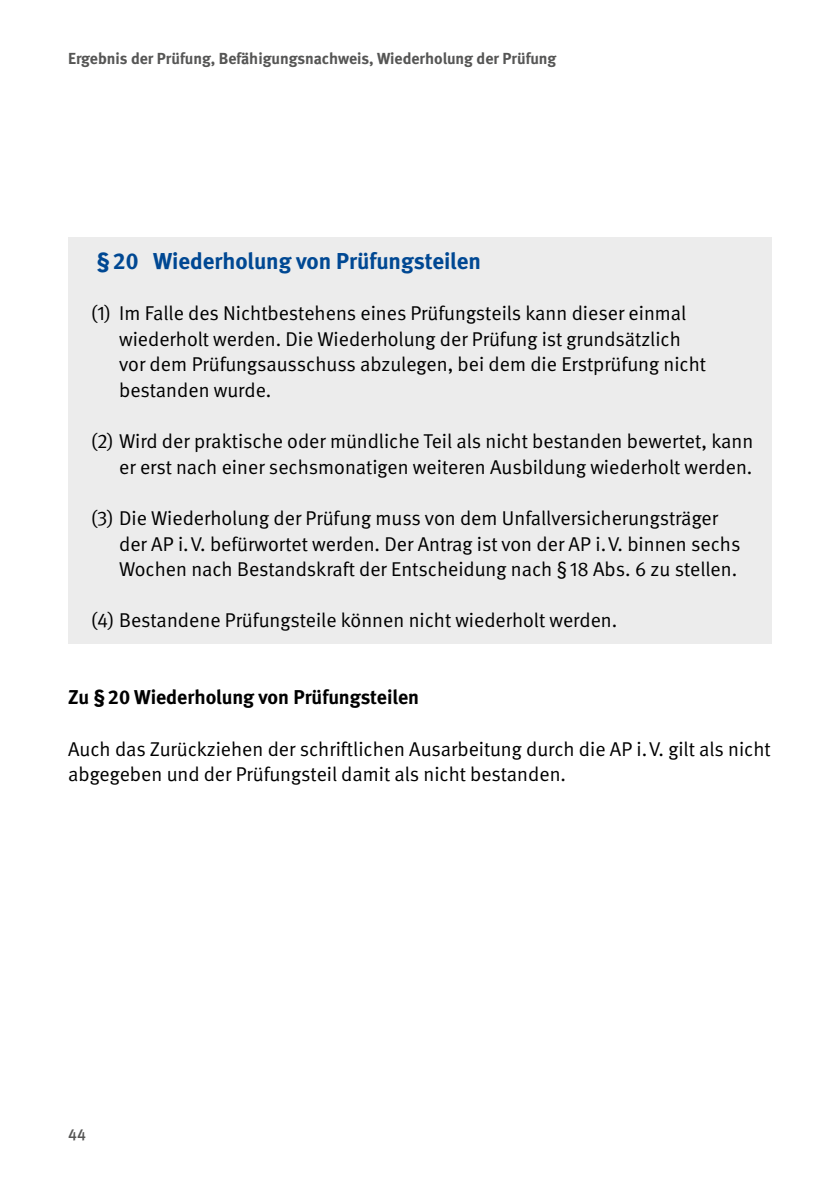
<style>
.page{position:relative;width:840px;height:1191px;background:#fff}
.page>*{position:absolute;margin:0;border:0;box-sizing:border-box;transform-origin:0 0}
.Überschriften_H2_hinterlegt{font:700 23px "DGUV Meta";color:#004893}
.Fließtext_FT_Abstand_vor_nach_hinterlegt{font:20px/25.6px "DGUV Meta";color:#000}
.Fließtext_FT_Abstand_vor{font:20px/25.6px "DGUV Meta";color:#000}
.Fließtext_FT_Abstand_vor_bold_2{font:700 20px "DGUV Meta";color:#000}
.t1{font:700 16px "DGUV Meta";color:#565655}
.t2{font:500 16px "DGUV Meta";color:#565655}
</style>
<div class="page">
<div style="left:68px;top:237px;width:703px;height:49px;background:#ececec"></div>
<div style="left:68px;top:272px;width:703px;height:141px;background:#ececec"></div>
<div style="left:68px;top:400px;width:703px;height:90px;background:#ececec"></div>
<div style="left:68px;top:477px;width:703px;height:115px;background:#ececec"></div>
<div style="left:68px;top:579px;width:703px;height:65px;background:#ececec"></div>
<p class="t1" style="left:68px;top:49px;width:489px">Ergebnis der Prüfung, Befähigungsnachweis, Wiederholung der Prüfung</p>
<h2 class="Überschriften_H2_hinterlegt" style="left:96px;top:247px;width:386px">§20 Wiederholung von Prüfungsteilen</h2>
<p class="Fließtext_FT_Abstand_vor_nach_hinterlegt" style="left:119px;top:301px;width:588px;text-indent:-28px">(1) Im Falle des Nichtbestehens eines Prüfungsteils kann dieser einmal wiederholt werden. Die Wiederholung der Prüfung ist grundsätzlich vor dem Prüfungsausschuss abzulegen, bei dem die Erstprüfung nicht bestanden wurde.</p>
<p class="Fließtext_FT_Abstand_vor_nach_hinterlegt" style="left:91px;top:429px;width:663px;text-align:right">(2) Wird der praktische oder mündliche Teil als nicht bestanden bewertet, kann er erst nach einer sechsmonatigen weiteren Ausbildung wiederholt werden.</p>
<p class="Fließtext_FT_Abstand_vor_nach_hinterlegt" style="left:119px;top:506px;width:622px;text-indent:-28px">(3) Die Wiederholung der Prüfung muss von dem Unfallversicherungsträger der AP i.V. befürwortet werden. Der Antrag ist von der AP i.V. binnen sechs<br>Wochen nach Bestandskraft der Entscheidung nach §18 Abs. 6 zu stellen.</p>
<p class="Fließtext_FT_Abstand_vor_nach_hinterlegt" style="left:91px;top:608px;width:527px">(4) Bestandene Prüfungsteile können nicht wiederholt werden.</p>
<p class="Fließtext_FT_Abstand_vor_bold_2" style="left:68px;top:685px;width:352px">Zu §20 Wiederholung von Prüfungsteilen</p>
<p class="Fließtext_FT_Abstand_vor" style="left:68px;top:736px;width:703px">Auch das Zurückziehen der schriftlichen Ausarbeitung durch die AP i.V. gilt als nicht abgegeben und der Prüfungsteil damit als nicht bestanden.</p>
<p class="t2" style="left:68px;top:1124px;width:19px">44</p>
</div>
